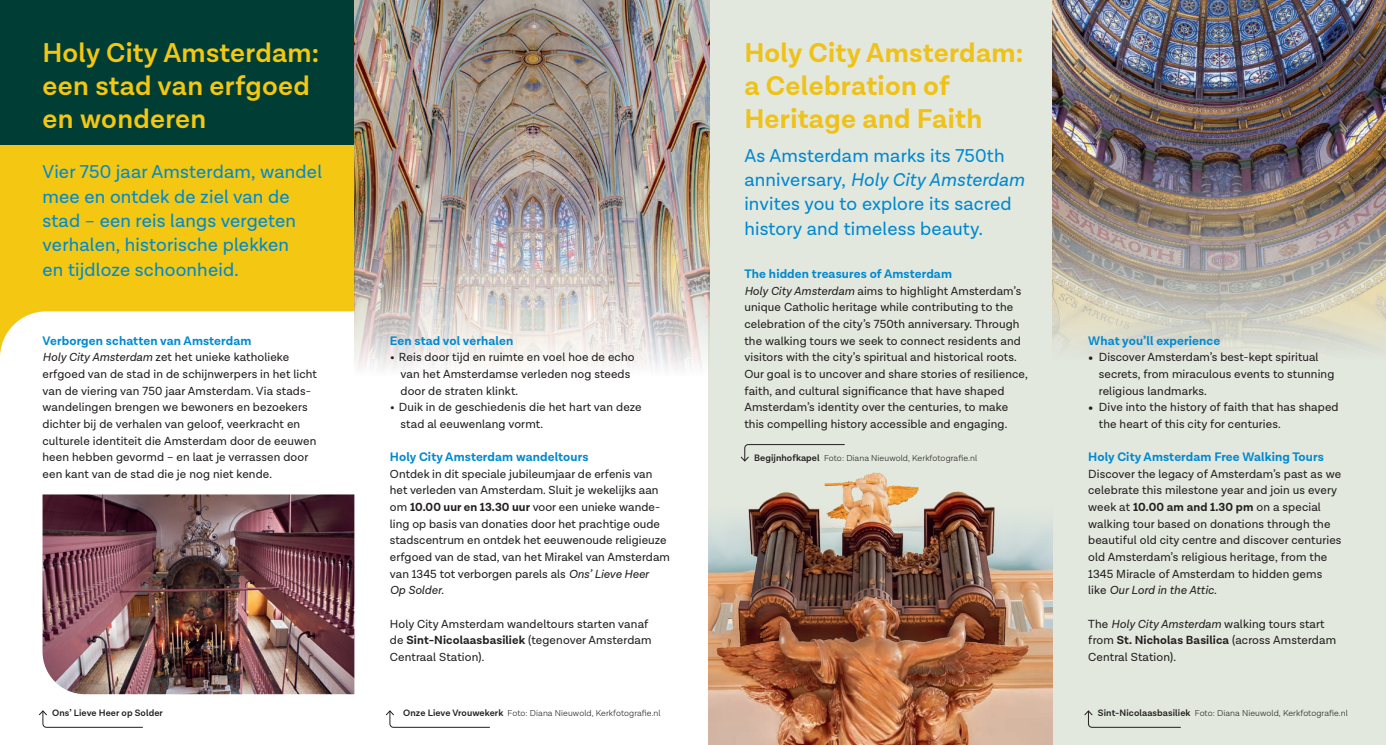
<style>
.page{position:relative;width:1386px;height:745px;background:#fff}
.page>*{position:absolute;margin:0;border:0;box-sizing:border-box;transform-origin:0 0}
.t1{font:700 27.5px "Lota Grotesque";letter-spacing:.01em;color:#efc219}
.t2{font:600 27.5px/33.2px "Lota Grotesque";letter-spacing:.01em;color:#f3c712}
.INTRO_achter{font:18.75px/24.4px "Lota Grotesque";letter-spacing:.01em;color:#0089cf}
.Blauw_kopje{font:700 12.5px "Lota Grotesque";letter-spacing:.01em;color:#0089cf}
.t3{font:11.88px/16.6px "Lota Grotesque";letter-spacing:.01em;color:#231f20}
.t4{font:italic 11.88px "Lota Grotesque";letter-spacing:.005em;color:#231f20}
.t5{font:600 9.38px "Lota Grotesque";letter-spacing:.01em;color:#231f20}
.t6{font:300 8.75px "Lota Grotesque";letter-spacing:.01em;color:#231f20}
.s1{font-style:italic}
.s2{font-size:15px}
.s3{font-weight:700}
.s4{font-style:normal}
.s5{font-weight:600;font-size:9.38px}
.s6{font-weight:700;font-size:13.75px}
</style>
<div class="page">
<svg style="left:0;top:145px;width:354px;height:210px;fill:#f3c712"></svg>
<div style="left:0;top:0;width:354px;height:145px;background:#003e35"></div>
<div style="left:709px;top:0;width:676px;height:744px;background:#e3e8df"></div>
<img style="left:43px;top:494px;width:311px;height:199px">
<img style="left:708px;top:687px;width:345px;height:57px">
<img style="left:354px;top:0;width:355px;height:394px">
<img style="left:1052px;top:0;width:333px;height:351px">
<img style="left:708px;top:466px;width:345px;height:221px">
<svg style="left:385px;top:710px;width:105px;height:17px"></svg>
<svg style="left:39px;top:710px;width:104px;height:17px"></svg>
<svg style="left:740px;top:444px;width:105px;height:17px"></svg>
<svg style="left:1084px;top:710px;width:97px;height:17px"></svg>
<p class="t2" style="left:43px;top:37px;width:278px">Holy City Amsterdam:</p>
<p class="t2" style="left:43px;top:70px;width:269px">een stad van erfgoed en wonderen</p>
<p class="INTRO_achter" style="left:43px;top:160px;width:281px">Vier 750 jaar Amsterdam, wandel mee en ontdek de ziel van de stad – een reis langs vergeten verhalen, historische plekken<br>en tijdloze schoonheid.</p>
<p class="Blauw_kopje" style="left:43px;top:333px;width:210px">Verborgen schatten van Amsterdam</p>
<p class="t3" style="left:43px;top:349px;width:276px"><span class="s1">Holy City Amsterdam</span> zet het unieke katholieke erfgoed van de stad in de schijnwerpers in het licht van de viering van 750 jaar Amsterdam. Via stads&shy;wandelingen brengen we bewoners en bezoekers dichter bij de verhalen van geloof, veerkracht en culturele identiteit die Amsterdam door de eeuwen heen hebben gevormd – en laat je verrassen door een kant van de stad die je nog niet kende.</p>
<p class="t5" style="left:52px;top:707px;width:112px">Ons’ Lieve Heer op Solder</p>
<p class="t1" style="left:744px;top:36px;width:281px">Holy City Amsterdam:</p>
<p class="t1" style="left:744px;top:70px;width:207px">a Celebration of</p>
<p class="t1" style="left:744px;top:103px;width:239px">Heritage and Faith</p>
<p class="Blauw_kopje" style="left:390px;top:333px;width:125px">Een stad vol verhalen</p>
<p class="t3" style="left:390px;top:349px;width:246px"><span class="s2">•</span> Reis door tijd en ruimte en voel hoe de echo</p>
<p class="t3" style="left:400px;top:366px;width:231px">van het Amsterdamse verleden nog steeds</p>
<p class="t3" style="left:400px;top:382px;width:119px">door de straten klinkt.</p>
<p class="t3" style="left:390px;top:399px;width:253px"><span class="s2">•</span> Duik in de geschiedenis die het hart van deze</p>
<p class="t3" style="left:400px;top:415px;width:144px">stad al eeuwenlang vormt.</p>
<p class="Blauw_kopje" style="left:390px;top:449px;width:200px">Holy City Amsterdam wandeltours</p>
<p class="t3" style="left:390px;top:465px;width:264px">Ontdek in dit speciale jubileumjaar de erfenis van</p>
<p class="t3" style="left:390px;top:482px;width:281px">het verleden van Amsterdam. Sluit je wekelijks aan om <span class="s3">10.00 uur en 13.30 uur</span> voor een unieke wande&shy;ling op basis van donaties door het prachtige oude stadscentrum en ontdek het eeuwenoude religieuze erfgoed van de stad, van het Mirakel van Amsterdam van 1345 tot verborgen parels als <span class="s1">Ons’ Lieve Heer</span></p>
<p class="t4" style="left:390px;top:583px;width:56px">Op Solder<span class="s4">.</span></p>
<p class="t3" style="left:390px;top:615px;width:260px">Holy City Amsterdam wandeltours starten vanaf</p>
<p class="t3" style="left:390px;top:632px;width:263px">de <span class="s3">Sint-Nicolaasbasiliek</span> (tegenover Amsterdam<br>Centraal Station).</p>
<p class="INTRO_achter" style="left:744px;top:143px;width:281px">As Amsterdam marks its 750th anniversary, <span class="s1">Holy City Amsterdam </span>invites you to explore its sacred history and timeless beauty.</p>
<p class="Blauw_kopje" style="left:744px;top:266px;width:209px">The hidden treasures of Amsterdam</p>
<p class="t3" style="left:744px;top:282px;width:285px"><span class="s1">Holy City Amsterdam</span> aims to highlight Amsterdam’s unique Catholic heritage while contributing to the celebration of the city’s 750th anniversary. Through the walking tours we seek to connect residents and visitors with the city’s spiritual and historical roots.<br>Our goal is to uncover and share stories of resilience, faith, and cultural significance that have shaped Amsterdam’s identity over the centuries, to make this compelling history accessible and engaging.</p>
<p class="t6" style="left:754px;top:453px;width:224px"><span class="s5">Begijnhofkapel</span> Foto: Diana Nieuwold, Kerkfotografie.nl</p>
<p class="Blauw_kopje" style="left:1088px;top:333px;width:133px">What you’ll experience</p>
<p class="t3" style="left:1088px;top:349px;width:232px"><span class="s6">•</span> Discover Amsterdam’s best-kept spiritual</p>
<p class="t3" style="left:1098px;top:366px;width:237px">secrets, from miraculous events to stunning religious landmarks.</p>
<p class="t3" style="left:1088px;top:399px;width:252px"><span class="s6">•</span> Dive into the history of faith that has shaped</p>
<p class="t3" style="left:1098px;top:415px;width:183px">the heart of this city for centuries.</p>
<p class="Blauw_kopje" style="left:1088px;top:449px;width:237px">Holy City Amsterdam Free Walking Tours</p>
<p class="t3" style="left:1088px;top:465px;width:255px">Discover the legacy of Amsterdam’s past as we celebrate this milestone year and join us every week at <span class="s3">10.00 am and 1.30 pm</span> on a special</p>
<p class="t3" style="left:1088px;top:515px;width:255px">walking tour based on donations through the beautiful old city centre and discover centuries old Amsterdam’s religious heritage, from the 1345 Miracle of Amsterdam to hidden gems</p>
<p class="t4" style="left:1088px;top:583px;width:130px"><span class="s4">like</span> Our Lord in the Attic<span class="s4">.</span></p>
<p class="t3" style="left:1088px;top:615px;width:238px">The <span class="s1">Holy City Amsterdam</span> walking tours start</p>
<p class="t3" style="left:1088px;top:632px;width:249px">from <span class="s3">St. Nicholas Basilica</span> (across Amsterdam<br>Central Station).</p>
<p class="t6" style="left:403px;top:708px;width:259px"><span class="s5">Onze Lieve Vrouwekerk</span> Foto: Diana Nieuwold, Kerkfotografie.nl</p>
<p class="t6" style="left:1098px;top:708px;width:251px"><span class="s5">Sint-Nicolaasbasiliek</span> Foto: Diana Nieuwold, Kerkfotografie.nl</p>
</div>
